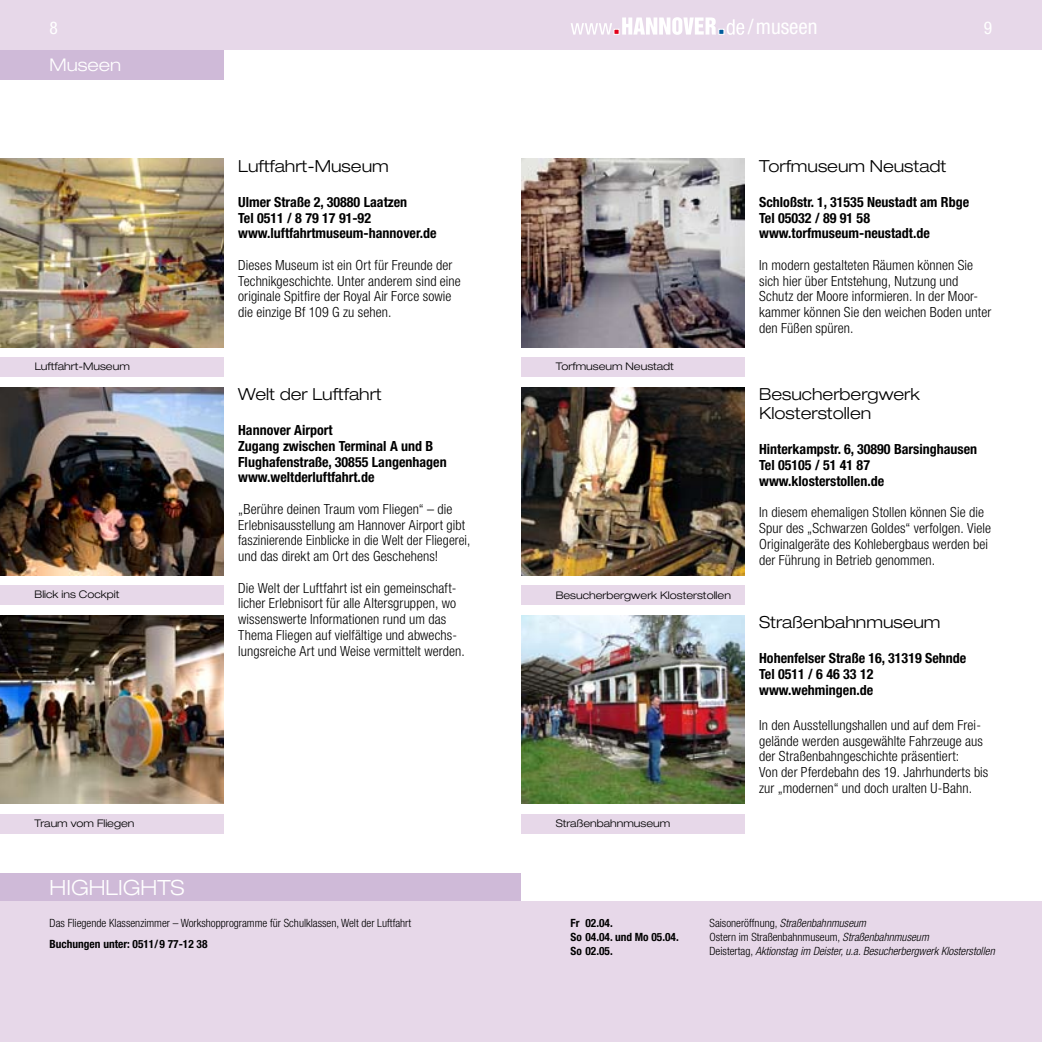
<style>
.page{position:relative;width:1042px;height:1042px;background:#fff}
.page>*{position:absolute;margin:0;border:0;box-sizing:border-box;transform-origin:0 0}
.t1{font:300 expanded 21px "Helvetica Neue LT";color:#fff}
.t2{font:condensed 21px "Helvetica Neue LT";color:#fff}
.t3{font:300 expanded 17.5px "Helvetica Neue LT";color:#fff}
.t4{font:condensed 17.5px "Helvetica Neue LT";color:#fff}
.t5{font:300 expanded 16.62px/19.2px "Helvetica Neue LT";color:#000}
.t6{font:300 condensed 14px/15.8px "Helvetica Neue LT";letter-spacing:.005em;color:#000}
.t7{font:700 condensed 14px/15.8px "Helvetica Neue LT";color:#000}
.t8{font:300 condensed 11.38px "Helvetica Neue LT";color:#000}
.t9{font:italic 300 condensed 11.38px "Helvetica Neue LT";color:#000}
.t10{font:700 condensed 11.38px "Helvetica Neue LT";color:#000}
.t11{font:300 expanded 10.5px "Helvetica Neue LT";color:#000}
.s1{font-style:normal}
.s2{font-style:italic}
</style>
<div class="page">
<div style="left:0;top:873px;width:521px;height:29px;background:#cfbad8"></div>
<div style="left:0;top:0;width:521px;height:50px;background:#e7d8e9"></div>
<div style="left:0;top:902px;width:521px;height:140px;background:#e7d8e9"></div>
<div style="left:0;top:50px;width:223px;height:29px;background:#cfbad8"></div>
<div style="left:521px;top:0;width:521px;height:50px;background:#e7d8e9"></div>
<div style="left:521px;top:902px;width:521px;height:140px;background:#e7d8e9"></div>
<img style="left:0;top:159px;width:223px;height:188px">
<div style="left:0;top:357px;width:223px;height:20px;background:#e7d8e9"></div>
<img style="left:0;top:387px;width:223px;height:188px">
<img style="left:0;top:615px;width:223px;height:189px">
<div style="left:0;top:814px;width:223px;height:19px;background:#e7d8e9"></div>
<div style="left:0;top:585px;width:223px;height:20px;background:#e7d8e9"></div>
<img style="left:521px;top:387px;width:223px;height:188px">
<div style="left:521px;top:585px;width:223px;height:20px;background:#e7d8e9"></div>
<img style="left:521px;top:159px;width:223px;height:188px">
<div style="left:521px;top:357px;width:223px;height:20px;background:#e7d8e9"></div>
<img style="left:521px;top:615px;width:223px;height:189px">
<div style="left:521px;top:814px;width:223px;height:19px;background:#e7d8e9"></div>
<svg style="left:571px;top:17px;width:173px;height:18px"></svg>
<h1 class="t2" style="left:748px;top:15px;width:71px">/museen</h1>
<p class="t4" style="left:50px;top:18px;width:10px">8</p>
<p class="t4" style="left:984px;top:17px;width:10px">9</p>
<p class="t3" style="left:50px;top:54px;width:73px">Museen</p>
<p class="t5" style="left:238px;top:156px;width:152px">Luftfahrt-Museum</p>
<p class="t7" style="left:238px;top:194px;width:200px">Ulmer Straße 2, 30880 Laatzen<br>Tel 0511 / 8 79 17 91-92 www.luftfahrtmuseum-hannover.de</p>
<p class="t6" style="left:238px;top:257px;width:224px">Dieses Museum ist ein Ort für Freunde der Technikgeschichte. Unter anderem sind eine originale Spitfire der Royal Air Force sowie die einzige Bf 109 G zu sehen.</p>
<p class="t5" style="left:759px;top:156px;width:189px">Torfmuseum Neustadt</p>
<p class="t7" style="left:759px;top:194px;width:211px">Schloßstr. 1, 31535 Neustadt am Rbge<br>Tel 05032 / 89 91 58 www.torfmuseum-neustadt.de</p>
<p class="t6" style="left:759px;top:257px;width:234px">In modern gestalteten Räumen können Sie sich hier über Entstehung, Nutzung und Schutz der Moore informieren. In der Moor&shy;kammer können Sie den weichen Boden unter den Füßen spüren.</p>
<p class="t11" style="left:35px;top:360px;width:97px">Luftfahrt-Museum</p>
<p class="t11" style="left:556px;top:360px;width:120px">Torfmuseum Neustadt</p>
<p class="t11" style="left:35px;top:588px;width:86px">Blick ins Cockpit</p>
<p class="t5" style="left:238px;top:384px;width:145px">Welt der Luftfahrt</p>
<p class="t7" style="left:238px;top:422px;width:210px">Hannover Airport<br>Zugang zwischen Terminal A und B<br>Flughafenstraße, 30855 Langenhagen www.weltderluftfahrt.de</p>
<p class="t6" style="left:238px;top:501px;width:234px">„Berühre deinen Traum vom Fliegen“ – die Erlebnisausstellung am Hannover Airport gibt faszinierende Einblicke in die Welt der Fliegerei, und das direkt am Ort des Geschehens!</p>
<p class="t6" style="left:238px;top:579px;width:228px">Die Welt der Luftfahrt ist ein gemeinschaft&shy;licher Erlebnisort für alle Altersgruppen, wo wissenswerte Informationen rund um das Thema Fliegen auf vielfältige und abwechs&shy;lungsreiche Art und Weise vermittelt werden.</p>
<p class="t11" style="left:556px;top:588px;width:177px">Besucherbergwerk Klosterstollen</p>
<p class="t5" style="left:759px;top:384px;width:162px">Besucherbergwerk<br>Klosterstollen</p>
<p class="t7" style="left:759px;top:441px;width:220px">Hinterkampstr. 6, 30890 Barsinghausen<br>Tel 05105 / 51 41 87 www.klosterstollen.de</p>
<p class="t6" style="left:759px;top:504px;width:234px">In diesem ehemaligen Stollen können Sie die Spur des „Schwarzen Goldes“ verfolgen. Viele Originalgeräte des Kohlebergbaus werden bei der Führung in Betrieb genommen.</p>
<p class="t5" style="left:759px;top:612px;width:183px">Straßenbahnmuseum</p>
<p class="t7" style="left:759px;top:650px;width:209px">Hohenfelser Straße 16, 31319 Sehnde<br>Tel 0511 / 6 46 33 12 www.wehmingen.de</p>
<p class="t6" style="left:759px;top:717px;width:231px">In den Ausstellungshallen und auf dem Frei&shy;gelände werden ausgewählte Fahrzeuge aus der Straßenbahngeschichte präsentiert:<br>Von der Pferdebahn des 19. Jahrhunderts bis zur „modernen“ und doch uralten U-Bahn.</p>
<p class="t11" style="left:35px;top:816px;width:101px">Traum vom Fliegen</p>
<p class="t11" style="left:556px;top:817px;width:116px">Straßenbahnmuseum</p>
<h1 class="t1" style="left:50px;top:875px;width:136px">HIGHLIGHTS</h1>
<p class="t8" style="left:50px;top:916px;width:363px">Das Fliegende Klassenzimmer – Workshopprogramme für Schulklassen, Welt der Luftfahrt</p>
<p class="t10" style="left:50px;top:937px;width:159px">Buchungen unter: 0511/ 9 77-12 38</p>
<p class="t10" style="left:570px;top:916px;width:44px">Fr 02.04.</p>
<p class="t9" style="left:709px;top:916px;width:158px"><span class="s1">Saisoneröffnung,</span> Straßenbahnmuseum</p>
<p class="t10" style="left:570px;top:930px;width:110px">So 04.04. und Mo 05.04.</p>
<p class="t8" style="left:709px;top:930px;width:221px">Ostern im Straßenbahnmuseum, <span class="s2">Straßenbahnmuseum</span></p>
<p class="t10" style="left:570px;top:944px;width:44px">So 02.05.</p>
<p class="t9" style="left:709px;top:944px;width:287px"><span class="s1">Deistertag,</span> Aktionstag im Deister, u.a. Besucherbergwerk Klosterstollen</p>
</div>
